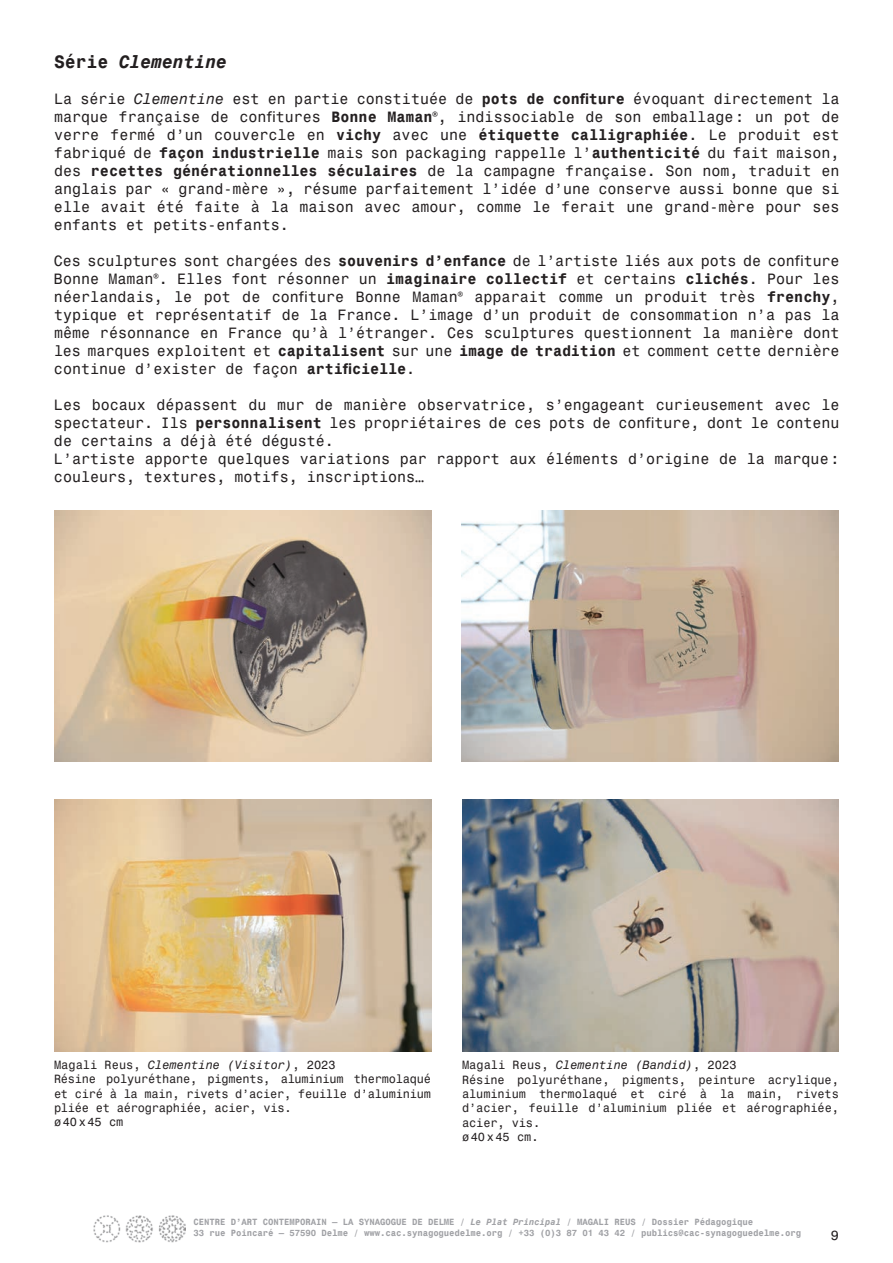
<style>
.page{position:relative;width:893px;height:1263px;background:#fff}
.page>*{position:absolute;margin:0;border:0;box-sizing:border-box;transform-origin:0 0}
.t1{font:italic 700 18px "Monospace 821 BT";color:#231f20}
.t2{font:15px/18px "Monospace 821 BT";color:#231f20;text-align:justify}
.t3{font:13.5px "Monospace 821 BT";color:#231f20}
.t4{font:12px/14.4px "Monospace 821 BT";letter-spacing:-.01em;color:#231f20}
.t5{font:700 9px/10.8px "Monospace 821 BT";letter-spacing:-.01em;color:#a0a1a5}
.s1{font-style:normal}
.s2{font-style:italic}
.s3{font-weight:700}
</style>
<div class="page">
<img style="left:93px;top:1215px;width:92px;height:27px">
<img style="left:55px;top:510px;width:377px;height:252px">
<img style="left:55px;top:799px;width:377px;height:252px">
<img style="left:462px;top:799px;width:377px;height:252px">
<img style="left:461px;top:510px;width:378px;height:252px">
<p class="t1" style="left:54px;top:51px;width:175px"><span class="s1">Série</span> Clementine</p>
<p class="t2" style="left:54px;top:90px;width:787px">La série <span class="s2">Clementine</span> est en partie constituée de <span class="s3">pots de confiture</span> évoquant directement la marque française de confitures <span class="s3">Bonne Maman</span><sup>®</sup>, indissociable de son emballage: un pot de verre fermé d’un couvercle en <span class="s3">vichy</span> avec une <span class="s3">étiquette calligraphiée</span>. Le produit est fabriqué de <span class="s3">façon industrielle</span> mais son packaging rappelle l’<span class="s3">authenticité</span> du fait maison, des <span class="s3">recettes générationnelles séculaires</span> de la campagne française. Son nom, traduit en anglais par « grand-mère », résume parfaitement l’idée d’une conserve aussi bonne que si elle avait été faite à la maison avec amour, comme le ferait une grand-mère pour ses enfants et petits-enfants.</p>
<p class="t2" style="left:54px;top:252px;width:787px">Ces sculptures sont chargées des <span class="s3">souvenirs d’enfance</span> de l’artiste liés aux pots de confiture Bonne Maman<sup>®</sup>. Elles font résonner un <span class="s3">imaginaire collectif</span> et certains <span class="s3">clichés</span>. Pour les néerlandais, le pot de confiture Bonne Maman<sup>®</sup> apparait comme un produit très <span class="s3">frenchy</span>, typique et représentatif de la France. L’image d’un produit de consommation n’a pas la même résonnance en France qu’à l’étranger. Ces sculptures questionnent la manière dont les marques exploitent et <span class="s3">capitalisent</span> sur une <span class="s3">image de tradition</span> et comment cette dernière continue d’exister de façon <span class="s3">artificielle</span>.</p>
<p class="t2" style="left:54px;top:396px;width:787px;text-align:left">Les bocaux dépassent du mur de manière observatrice, s’engageant curieusement avec le spectateur. Ils <span class="s3">personnalisent</span> les propriétaires de ces pots de confiture, dont le contenu de certains a déjà été dégusté.<br>L’artiste apporte quelques variations par rapport aux éléments d’origine de la marque: couleurs, textures, motifs, inscriptions…</p>
<p class="t4" style="left:54px;top:1057px;width:378px">Magali Reus, <span class="s2">Clementine (Visitor)</span>, 2023<br>Résine polyuréthane, pigments, aluminium thermolaqué et ciré à la main, rivets d’acier, feuille d’aluminium pliée et aérographiée, acier, vis.<br>ø40x45 cm</p>
<p class="t4" style="left:462px;top:1058px;width:378px">Magali Reus, <span class="s2">Clementine (Bandid)</span>, 2023<br>Résine polyuréthane, pigments, peinture acrylique, aluminium thermolaqué et ciré à la main, rivets d’acier, feuille d’aluminium pliée et aérographiée, acier, vis.<br>ø40x45 cm.</p>
<p class="t5" style="left:194px;top:1216px;width:609px">CENTRE D’ART CONTEMPORAIN – LA SYNAGOGUE DE DELME / <span class="s2">Le Plat Principal</span> / MAGALI REUS / Dossier Pédagogique<br>33 rue Poincaré – 57590 Delme / www.cac.synagoguedelme.org / +33 (0)3 87 01 43 42 / publics@cac-synagoguedelme.org</p>
<p class="t3" style="left:831px;top:1227px;width:10px">9</p>
</div>
